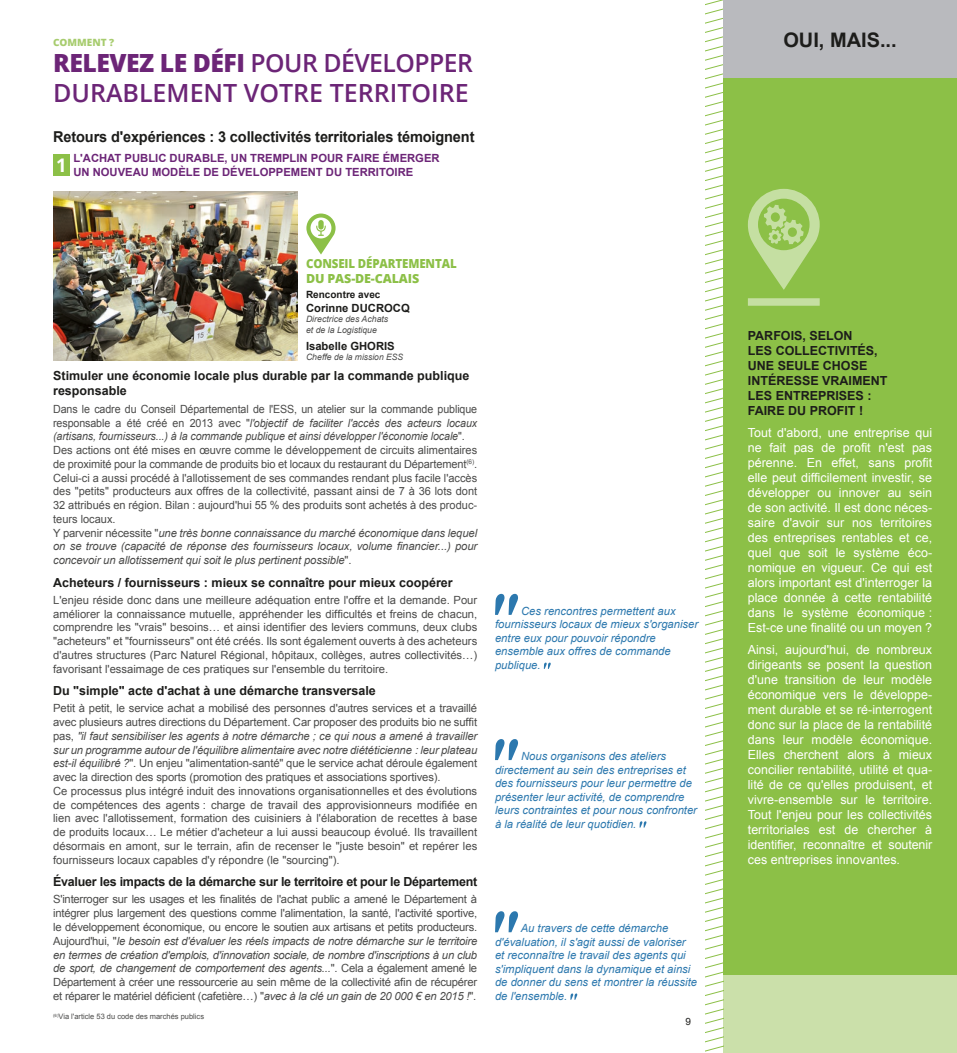
<style>
.page{position:relative;width:957px;height:1053px;background:#fff}
.page>*{position:absolute;margin:0;border:0;box-sizing:border-box;transform-origin:0 0}
.t1{font:600 25px/30px "Open Sans";color:#6c2577}
.t2{font:700 20px "Arial";color:#1d1d1b}
.t3{font:700 18.75px "Open Sans";color:#fff}
.t4{font:700 15px "Arial";letter-spacing:-.01em;color:#1d1d1b}
.t5{font:12.5px/15px "Arial";color:#fff;text-align:justify}
.t6{font:700 12.5px/15px "Arial";color:#1d1d1b}
.t7{font:700 12.5px "Arial";letter-spacing:-.02em;color:#1d1d1b}
.t8{font:800 12.5px/15px "Open Sans";letter-spacing:-.01em;color:#8cc047;scale:.92 1}
.t9{font:11.25px/13.8px "Arial";color:#4b4b4a;text-align:justify}
.t10{font:11.25px/13.8px "Arial";color:#4b4b4a;scale:.95 1}
.t11{font:italic 11.25px/13.5px "Arial";color:#2c78ae}
.t12{font:700 11.25px/13.5px "Arial";color:#6c2577}
.t13{font:700 11.25px "Arial";color:#1d1d1b}
.t14{font:700 10px "Arial";color:#1d1d1b}
.t15{font:800 10px "Open Sans";color:#a7cc6e}
.t16{font:10px "Arial";color:#1d1d1b}
.t17{font:italic 8.75px/10.5px "Arial";color:#4b4b4a}
.t18{font:7.5px "Arial";color:#4b4b4a}
.s1{font-weight:800}
.s2{font-style:italic}
</style>
<div class="page">
<div style="left:723px;top:0;width:234px;height:975px;background:#8cc047"></div>
<div style="left:723px;top:975px;width:234px;height:77px;background:#cbe0aa"></div>
<svg style="left:705px;top:0;width:18px;height:1052px"></svg>
<div style="left:53px;top:154px;width:17px;height:22px;background:#8cc047"></div>
<img style="left:53px;top:191px;width:244px;height:169px">
<svg style="left:495px;top:594px;width:23px;height:21px"></svg>
<svg style="left:544px;top:662px;width:7px;height:7px"></svg>
<svg style="left:495px;top:739px;width:23px;height:21px"></svg>
<svg style="left:639px;top:821px;width:7px;height:6px"></svg>
<svg style="left:495px;top:911px;width:23px;height:21px"></svg>
<svg style="left:570px;top:993px;width:7px;height:6px"></svg>
<svg style="left:306px;top:213px;width:29px;height:41px"></svg>
<svg style="left:748px;top:189px;width:71px;height:101px"></svg>
<div style="left:748px;top:298px;width:71px;height:8px;background:#c5dfa2"></div>
<div style="left:723px;top:0;width:234px;height:77px;background:#b9babe"></div>
<p class="t15" style="left:53px;top:35px;width:63px">COMMENT ?</p>
<h1 class="t1" style="left:53px;top:48px;width:421px"><span class="s1">RELEVEZ LE DÉFI</span> POUR DÉVELOPPER<br>DURABLEMENT VOTRE TERRITOIRE</h1>
<h3 class="t4" style="left:53px;top:128px;width:423px">Retours d'expériences : 3 collectivités territoriales témoignent</h3>
<h3 class="t3" style="left:56px;top:152px;width:12px">1</h3>
<p class="t12" style="left:73px;top:151px;width:368px">L'ACHAT PUBLIC DURABLE, UN TREMPLIN POUR FAIRE ÉMERGER<br>UN NOUVEAU MODÈLE DE DÉVELOPPEMENT DU TERRITOIRE</p>
<p class="t8" style="left:306px;top:255px;width:165px">CONSEIL DÉPARTEMENTAL<br>DU PAS-DE-CALAIS</p>
<p class="t14" style="left:306px;top:289px;width:76px">Rencontre avec</p>
<p class="t13" style="left:306px;top:301px;width:105px">Corinne DUCROCQ</p>
<p class="t17" style="left:306px;top:314px;width:84px">Directrice des Achats et de la Logistique</p>
<p class="t13" style="left:306px;top:339px;width:90px">Isabelle GHORIS</p>
<p class="t17" style="left:306px;top:352px;width:99px">Cheffe de la mission ESS</p>
<p class="t6" style="left:53px;top:368px;width:418px">Stimuler une économie locale plus durable par la commande publique responsable</p>
<p class="t10" style="left:53px;top:402px;width:448px">Dans le cadre du Conseil Départemental de l'ESS, un atelier sur la commande publique responsable a été créé en 2013 avec "<span class="s2">l'objectif de faciliter l'accès des acteurs locaux (artisans, fournisseurs...) à la commande publique et ainsi développer l'économie locale</span>".<br>Des actions ont été mises en œuvre comme le développement de circuits alimentaires de proximité pour la commande de produits bio et locaux du restaurant du Département<sup>(6)</sup>.<br>Celui-ci a aussi procédé à l'allotissement de ses commandes rendant plus facile l'accès des "petits" producteurs aux offres de la collectivité, passant ainsi de 7 à 36 lots dont 32 attribués en région. Bilan : aujourd'hui 55 % des produits sont achetés à des produc&shy;teurs locaux.<br>Y parvenir nécessite "<span class="s2">une très bonne connaissance du marché économique dans lequel on se trouve (capacité de réponse des fournisseurs locaux, volume financier...) pour concevoir un allotissement qui soit le plus pertinent possible</span>".</p>
<p class="t6" style="left:53px;top:574px;width:401px">Acheteurs / fournisseurs : mieux se connaître pour mieux coopérer</p>
<p class="t9" style="left:53px;top:593px;width:426px">L'enjeu réside donc dans une meilleure adéquation entre l'offre et la demande. Pour améliorer la connaissance mutuelle, appréhender les difficultés et freins de chacun, comprendre les "vrais" besoins… et ainsi identifier des leviers communs, deux clubs "acheteurs" et "fournisseurs" ont été créés. Ils sont également ouverts à des acheteurs d'autres structures (Parc Naturel Régional, hôpitaux, collèges, autres collectivités…) favorisant l'essaimage de ces pratiques sur l'ensemble du territoire.</p>
<p class="t6" style="left:53px;top:683px;width:324px">Du "simple" acte d'achat à une démarche transversale</p>
<p class="t9" style="left:53px;top:701px;width:426px;text-align:left">Petit à petit, le service achat a mobilisé des personnes d'autres services et a travaillé avec plusieurs autres directions du Département. Car proposer des produits bio ne suffit pas, <span class="s2">"il faut sensibiliser les agents à notre démarche ; ce qui nous a amené à travailler sur un programme autour de l'équilibre alimentaire avec notre diététicienne : leur plateau est-il équilibré ?</span>". Un enjeu "alimentation-santé" que le service achat déroule également avec la direction des sports (promotion des pratiques et associations sportives).<br>Ce processus plus intégré induit des innovations organisationnelles et des évolutions de compétences des agents : charge de travail des approvisionneurs modifiée en lien avec l'allotissement, formation des cuisiniers à l'élaboration de recettes à base de produits locaux… Le métier d'acheteur a lui aussi beaucoup évolué. Ils travaillent désormais en amont, sur le terrain, afin de recenser le "juste besoin" et repérer les fournisseurs locaux capables d'y répondre (le "sourcing").</p>
<p class="t7" style="left:53px;top:874px;width:426px">Évaluer les impacts de la démarche sur le territoire et pour le Département</p>
<p class="t9" style="left:53px;top:892px;width:425px">S'interroger sur les usages et les finalités de l'achat public a amené le Département à intégrer plus largement des questions comme l'alimentation, la santé, l'activité sportive, le développement économique, ou encore le soutien aux artisans et petits producteurs.<br>Aujourd'hui, "<span class="s2">le besoin est d'évaluer les réels impacts de notre démarche sur le territoire en termes de création d'emplois, d'innovation sociale, de nombre d'inscriptions à un club de sport, de changement de comportement des agents...</span>". Cela a également amené le Département à créer une ressourcerie au sein même de la collectivité afin de récupérer et réparer le matériel déficient (cafetière…) "<span class="s2">avec à la clé un gain de 20 000 € en 2015 !</span>".</p>
<p class="t18" style="left:53px;top:1012px;width:152px"><sup>(6)</sup>Via l'article 53 du code des marchés publics</p>
<p class="t11" style="left:495px;top:604px;width:205px;text-indent:26px">Ces rencontres permettent aux fournisseurs locaux de mieux s'organiser entre eux pour pouvoir répondre ensemble aux offres de commande publique.</p>
<p class="t11" style="left:495px;top:749px;width:203px;text-indent:26px">Nous organisons des ateliers directement au sein des entreprises et des fournisseurs pour leur permettre de présenter leur activité, de comprendre leurs contraintes et pour nous confronter à la réalité de leur quotidien.</p>
<p class="t11" style="left:495px;top:921px;width:203px;text-indent:26px">Au travers de cette démarche d'évaluation, il s'agit aussi de valoriser et reconnaître le travail des agents qui s'impliquent dans la dynamique et ainsi de donner du sens et montrer la réussite de l'ensemble.</p>
<p class="t16" style="left:685px;top:1015px;width:7px">9</p>
<h2 class="t2" style="left:783px;top:29px;width:115px">OUI, MAIS...</h2>
<p class="t6" style="left:748px;top:328px;width:141px">PARFOIS, SELON<br>LES COLLECTIVITÉS,<br>UNE SEULE CHOSE<br>INTÉRESSE VRAIMENT<br>LES ENTREPRISES :<br>FAIRE DU PROFIT !</p>
<p class="t5" style="left:748px;top:425px;width:186px">Tout d'abord, une entreprise qui ne fait pas de profit n'est pas pérenne. En effet, sans profit elle peut difficilement investir, se développer ou innover au sein de son activité. Il est donc néces&shy;saire d'avoir sur nos territoires des entreprises rentables et ce, quel que soit le système éco&shy;nomique en vigueur. Ce qui est alors important est d'interroger la place donnée à cette rentabilité dans le système économique :<br>Est-ce une finalité ou un moyen ?</p>
<p class="t5" style="left:748px;top:642px;width:186px">Ainsi, aujourd'hui, de nombreux dirigeants se posent la question d'une transition de leur modèle économique vers le développe&shy;ment durable et se ré-interrogent donc sur la place de la rentabilité dans leur modèle économique.<br>Elles cherchent alors à mieux concilier rentabilité, utilité et qua&shy;lité de ce qu'elles produisent, et vivre-ensemble sur le territoire.<br>Tout l'enjeu pour les collectivités territoriales est de chercher à identifier, reconnaître et soutenir ces entreprises innovantes.</p>
</div>
